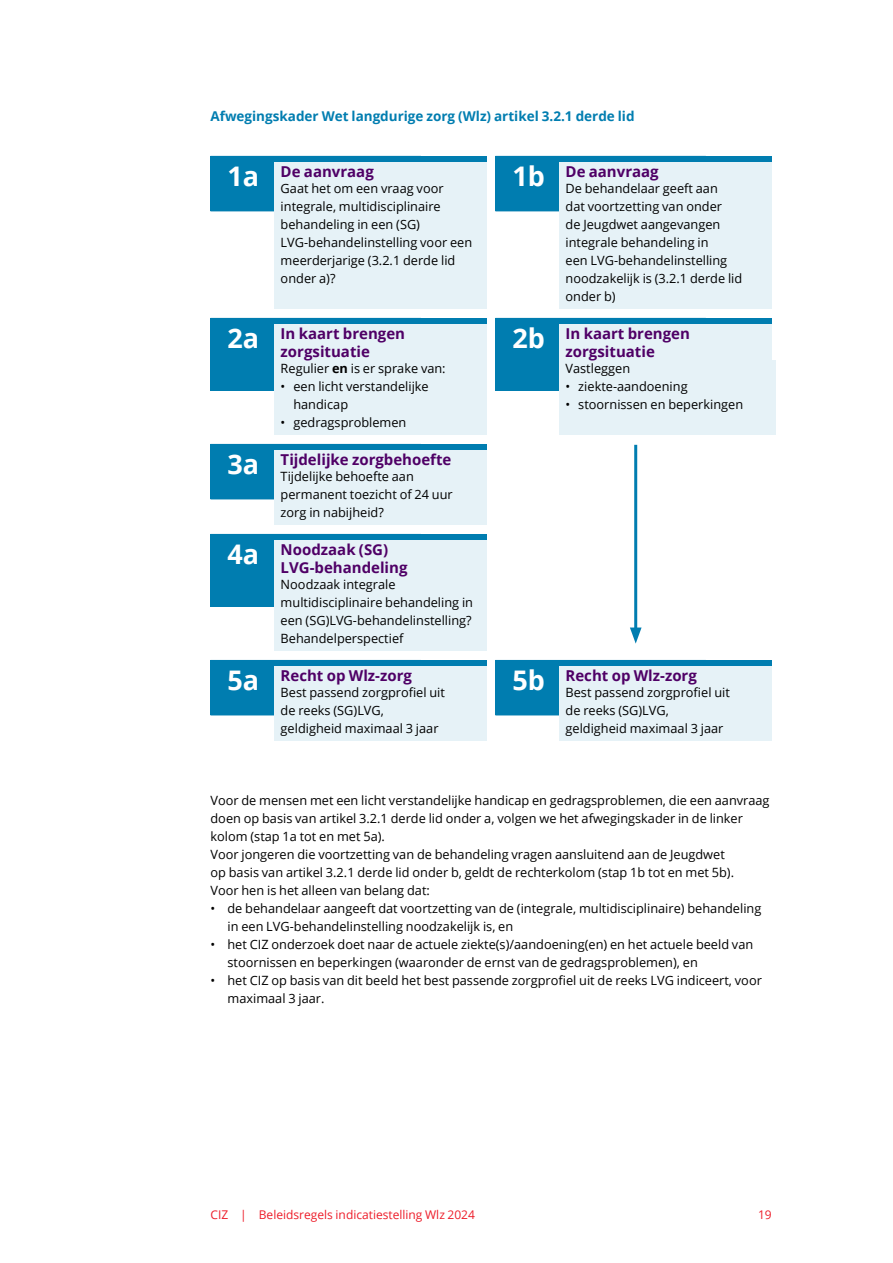
<style>
.page{position:relative;width:893px;height:1263px;background:#fff}
.page>*{position:absolute;margin:0;border:0;box-sizing:border-box;transform-origin:0 0}
.t1{font:700 15px/18px "Open Sans";color:#4f0066}
.H5_Subalineakop_-_niet_in_TOC_als_H4{font:700 13.5px "Open Sans";color:#007db0}
.P_Broodtekst{font:12.75px/18px "Open Sans";color:#000}
.Body_Afwegingskader{font:12.75px/18px "Open Sans";color:#000}
.Body_Afwegingskader_2{font:12.75px/18px "Open Sans";color:#000}
.t2{font:12px "Open Sans";color:#ed1c29}
.s1{font-size:27px;color:#fff}
.s2{font-weight:700}
</style>
<div class="page">
<div style="left:210px;top:156px;width:277px;height:55px;background:#007db0"></div>
<div style="left:274px;top:162px;width:213px;height:146px;background:#e6f2f7"></div>
<div style="left:210px;top:318px;width:277px;height:73px;background:#007db0"></div>
<div style="left:274px;top:324px;width:213px;height:56px;background:#e6f2f7"></div>
<div style="left:274px;top:360px;width:213px;height:56px;background:#e6f2f7"></div>
<div style="left:274px;top:396px;width:213px;height:38px;background:#e6f2f7"></div>
<div style="left:210px;top:444px;width:277px;height:55px;background:#007db0"></div>
<div style="left:274px;top:450px;width:213px;height:74px;background:#e6f2f7"></div>
<div style="left:210px;top:534px;width:277px;height:73px;background:#007db0"></div>
<div style="left:274px;top:540px;width:213px;height:92px;background:#e6f2f7"></div>
<div style="left:274px;top:612px;width:213px;height:38px;background:#e6f2f7"></div>
<div style="left:210px;top:660px;width:277px;height:55px;background:#007db0"></div>
<div style="left:274px;top:666px;width:213px;height:56px;background:#e6f2f7"></div>
<div style="left:274px;top:702px;width:213px;height:38px;background:#e6f2f7"></div>
<div style="left:495px;top:156px;width:277px;height:55px;background:#007db0"></div>
<div style="left:559px;top:162px;width:213px;height:146px;background:#e6f2f7"></div>
<div style="left:495px;top:318px;width:277px;height:73px;background:#007db0"></div>
<div style="left:559px;top:324px;width:213px;height:56px;background:#e6f2f7"></div>
<div style="left:559px;top:360px;width:217px;height:38px;background:#e6f2f7"></div>
<div style="left:559px;top:378px;width:217px;height:56px;background:#e6f2f7"></div>
<div style="left:495px;top:660px;width:277px;height:55px;background:#007db0"></div>
<div style="left:559px;top:666px;width:213px;height:74px;background:#e6f2f7"></div>
<hr style="left:634px;top:445px;width:3px;height:188px;background:#007db0">
<svg style="left:630px;top:627px;width:12px;height:17px"></svg>
<h4 class="H5_Subalineakop_-_niet_in_TOC_als_H4" style="left:210px;top:107px;width:426px">Afwegingskader Wet langdurige zorg (Wlz) artikel 3.2.1 derde lid</h4>
<p class="t1" style="left:227px;top:162px;width:148px"><span class="s1">1a</span> De aanvraag</p>
<p class="Body_Afwegingskader" style="left:281px;top:179px;width:193px">Gaat het om een vraag voor integrale, multidisciplinaire behandeling in een (SG)<br>LVG-behandelinstelling voor een meerderjarige (3.2.1 derde lid onder a)?</p>
<p class="t1" style="left:281px;top:324px;width:126px;text-indent:-53px"><span class="s1">2a</span> In kaart brengen zorgsituatie</p>
<p class="Body_Afwegingskader_2" style="left:281px;top:359px;width:167px">Regulier <span class="s2">en</span> is er sprake van:</p>
<p class="P_Broodtekst" style="left:293px;top:377px;width:137px;text-indent:-13px">• een licht verstandelijke handicap</p>
<p class="P_Broodtekst" style="left:281px;top:413px;width:127px">• gedragsproblemen</p>
<p class="t1" style="left:227px;top:450px;width:225px"><span class="s1">3a</span> Tijdelijke zorgbehoefte</p>
<p class="Body_Afwegingskader" style="left:281px;top:467px;width:174px">Tijdelijke behoefte aan permanent toezicht of 24 uur zorg in nabijheid?</p>
<p class="t1" style="left:281px;top:540px;width:128px;text-indent:-53px"><span class="s1">4a</span> Noodzaak (SG)<br>LVG-behandeling</p>
<p class="Body_Afwegingskader_2" style="left:281px;top:575px;width:194px">Noodzaak integrale multidisciplinaire behandeling in een (SG)LVG-behandelinstelling?</p>
<p class="Body_Afwegingskader" style="left:281px;top:629px;width:124px">Behandelperspectief</p>
<p class="t1" style="left:227px;top:666px;width:186px"><span class="s1">5a</span> Recht op Wlz-zorg</p>
<p class="Body_Afwegingskader" style="left:281px;top:683px;width:166px">Best passend zorgprofiel uit de reeks (SG)LVG,</p>
<p class="Body_Afwegingskader" style="left:281px;top:719px;width:159px">geldigheid maximaal 3 jaar</p>
<p class="t1" style="left:512px;top:162px;width:148px"><span class="s1">1b</span> De aanvraag</p>
<p class="Body_Afwegingskader" style="left:566px;top:179px;width:178px">De behandelaar geeft aan<br>dat voortzetting van onder<br>de Jeugdwet aangevangen integrale behandeling in<br>een LVG-behandelinstelling noodzakelijk is (3.2.1 derde lid onder b)</p>
<p class="t1" style="left:566px;top:324px;width:126px;text-indent:-53px"><span class="s1">2b</span> In kaart brengen zorgsituatie</p>
<p class="Body_Afwegingskader_2" style="left:566px;top:359px;width:66px">Vastleggen</p>
<p class="P_Broodtekst" style="left:566px;top:377px;width:124px">• ziekte-aandoening</p>
<p class="P_Broodtekst" style="left:566px;top:395px;width:179px">• stoornissen en beperkingen</p>
<p class="t1" style="left:512px;top:666px;width:186px"><span class="s1">5b</span> Recht op Wlz-zorg</p>
<p class="Body_Afwegingskader" style="left:566px;top:683px;width:166px">Best passend zorgprofiel uit de reeks (SG)LVG, geldigheid maximaal 3 jaar</p>
<p class="P_Broodtekst" style="left:210px;top:791px;width:561px">Voor de mensen met een licht verstandelijke handicap en gedragsproblemen, die een aanvraag doen op basis van artikel 3.2.1 derde lid onder a, volgen we het afwegingskader in de linker kolom (stap 1a tot en met 5a).</p>
<p class="P_Broodtekst" style="left:210px;top:845px;width:525px">Voor jongeren die voortzetting van de behandeling vragen aansluitend aan de Jeugdwet op basis van artikel 3.2.1 derde lid onder b, geldt de rechterkolom (stap 1b tot en met 5b).<br>Voor hen is het alleen van belang dat:</p>
<p class="P_Broodtekst" style="left:227px;top:899px;width:535px;text-indent:-17px">• de behandelaar aangeeft dat voortzetting van de (integrale, multidisciplinaire) behandeling in een LVG-behandelinstelling noodzakelijk is, en</p>
<p class="P_Broodtekst" style="left:227px;top:935px;width:527px;text-indent:-17px">• het CIZ onderzoek doet naar de actuele ziekte(s)/aandoening(en) en het actuele beeld van stoornissen en beperkingen (waaronder de ernst van de gedragsproblemen), en</p>
<p class="P_Broodtekst" style="left:227px;top:971px;width:536px;text-indent:-17px">• het CIZ op basis van dit beeld het best passende zorgprofiel uit de reeks LVG indiceert, voor maximaal 3 jaar.</p>
<p class="t2" style="left:210px;top:1206px;width:266px">CIZ | Beleidsregels indicatiestelling Wlz 2024</p>
<p class="t2" style="left:758px;top:1206px;width:15px">19</p>
</div>
